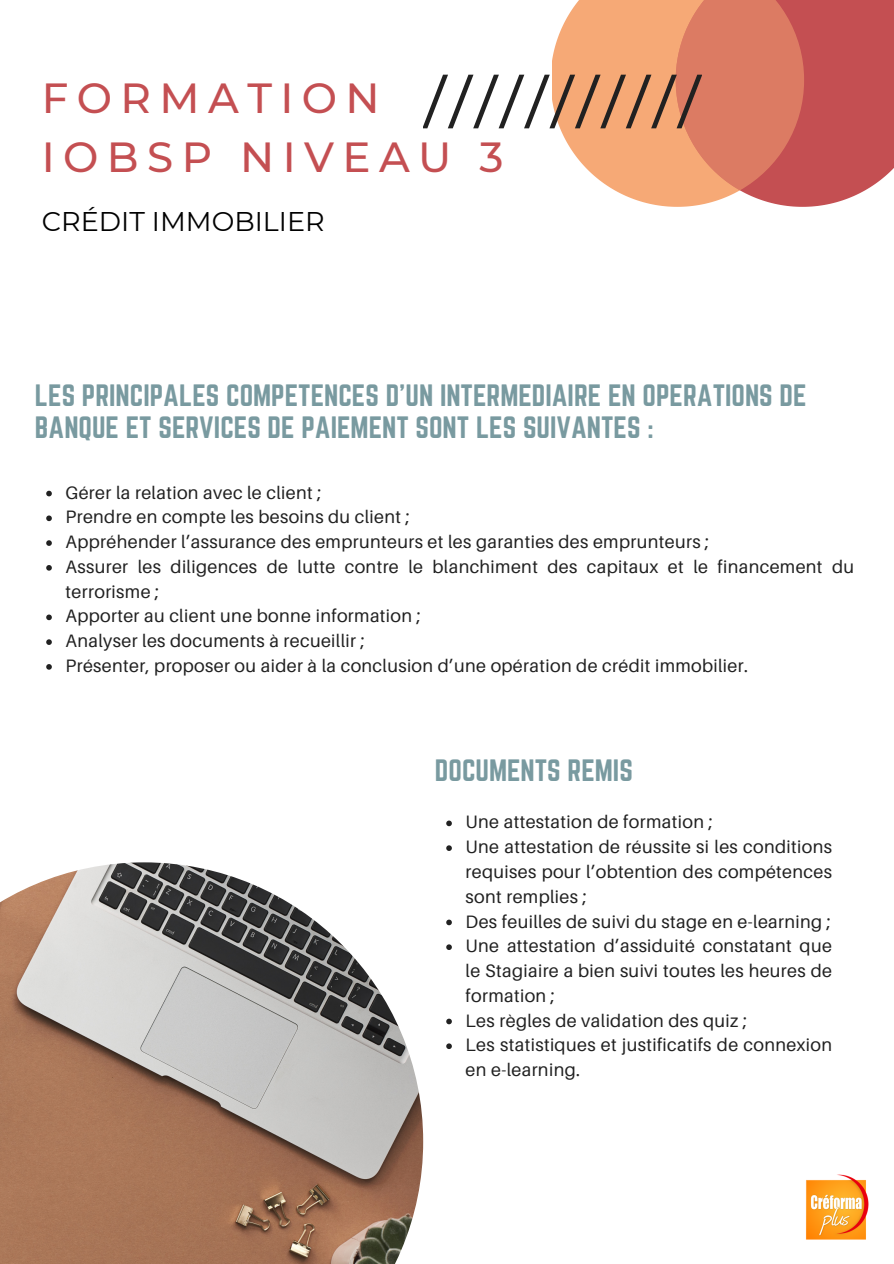
<style>
.page{position:relative;width:894px;height:1264px;background:#fff}
.page>*{position:absolute;margin:0;border:0;box-sizing:border-box;transform-origin:0 0}
.t1{font:500 42px/58.5px "Montserrat";letter-spacing:.2em;color:#c44f52}
.t2{font:27px/31.5px "Norwester";color:#799aa0}
.t3{font:27px "Montserrat";color:#000}
.t4{font:18px/24.8px "Aileron";letter-spacing:.02em;color:#212121;text-align:justify}
</style>
<div class="page">
<svg style="left:423px;top:0;width:470px;height:207px"></svg>
<img style="left:0;top:862px;width:423px;height:401px">
<img style="left:806px;top:1174px;width:62px;height:65px">
<svg style="left:446px;top:820px;width:5px;height:6px"></svg>
<svg style="left:446px;top:845px;width:5px;height:6px"></svg>
<svg style="left:446px;top:919px;width:5px;height:6px"></svg>
<svg style="left:446px;top:944px;width:5px;height:6px"></svg>
<svg style="left:446px;top:1018px;width:5px;height:6px"></svg>
<svg style="left:446px;top:1043px;width:5px;height:6px"></svg>
<svg style="left:46px;top:491px;width:6px;height:5px"></svg>
<svg style="left:46px;top:515px;width:6px;height:6px"></svg>
<svg style="left:46px;top:540px;width:6px;height:6px"></svg>
<svg style="left:46px;top:565px;width:6px;height:5px"></svg>
<svg style="left:46px;top:614px;width:6px;height:6px"></svg>
<svg style="left:46px;top:639px;width:6px;height:6px"></svg>
<svg style="left:46px;top:664px;width:6px;height:5px"></svg>
<p class="t1" style="left:42px;top:69px;width:463px">FORMATION<br>IOBSP NIVEAU 3</p>
<h2 class="t3" style="left:42px;top:205px;width:284px">CRÉDIT IMMOBILIER</h2>
<p class="t2" style="left:35px;top:379px;width:772px">LES PRINCIPALES COMPETENCES D'UN INTERMEDIAIRE EN OPERATIONS DE<br>BANQUE ET SERVICES DE PAIEMENT SONT LES SUIVANTES :</p>
<p class="t4" style="left:66px;top:479px;width:257px">Gérer la relation avec le client ;</p>
<p class="t4" style="left:66px;top:504px;width:345px">Prendre en compte les besoins du client ;</p>
<h2 class="t4" style="left:66px;top:529px;width:645px">Appréhender l’assurance des emprunteurs et les garanties des emprunteurs ;</h2>
<p class="t4" style="left:66px;top:554px;width:790px">Assurer les diligences de lutte contre le blanchiment des capitaux et le financement du terrorisme ;</p>
<p class="t4" style="left:66px;top:603px;width:356px">Apporter au client une bonne information ;</p>
<p class="t4" style="left:66px;top:628px;width:300px">Analyser les documents à recueillir ;</p>
<p class="t4" style="left:66px;top:653px;width:683px">Présenter, proposer ou aider à la conclusion d’une opération de crédit immobilier.</p>
<p class="t2" style="left:435px;top:754px;width:199px">DOCUMENTS REMIS</p>
<h2 class="t4" style="left:465px;top:809px;width:248px">Une attestation de formation ;</h2>
<p class="t4" style="left:465px;top:834px;width:368px">Une attestation de réussite si les conditions requises pour l’obtention des compétences sont remplies ;</p>
<p class="t4" style="left:465px;top:908px;width:366px">Des feuilles de suivi du stage en e-learning ;</p>
<p class="t4" style="left:465px;top:933px;width:368px">Une attestation d’assiduité constatant que le Stagiaire a bien suivi toutes les heures de formation ;</p>
<p class="t4" style="left:465px;top:1007px;width:283px">Les règles de validation des quiz ;</p>
<p class="t4" style="left:465px;top:1032px;width:368px">Les statistiques et justificatifs de connexion en e-learning.</p>
</div>
